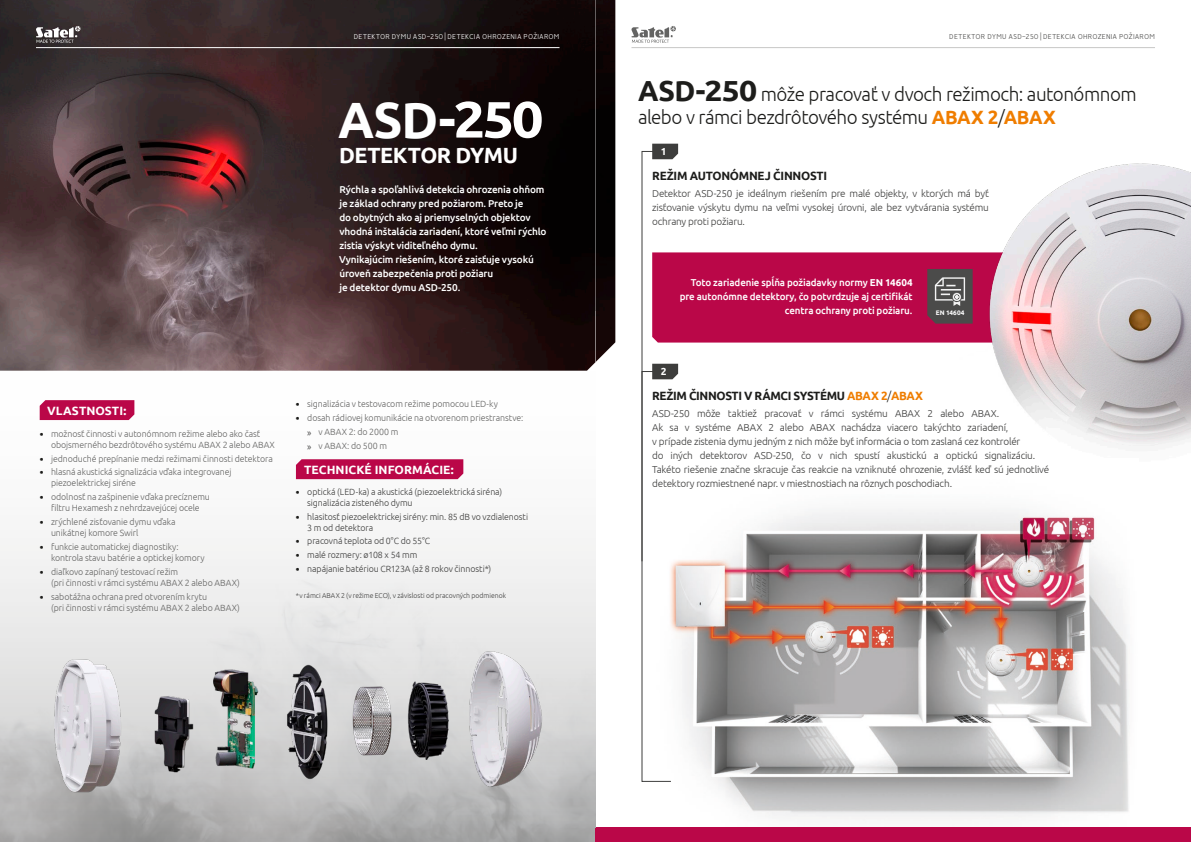
<style>
.page{position:relative;width:1191px;height:842px;background:#fff}
.page>*{position:absolute;margin:0;border:0;box-sizing:border-box;transform-origin:0 0}
.t1{font:700 51px "Ubuntu";letter-spacing:-.04em;color:#fff}
.t2{font:700 22px "Ubuntu";letter-spacing:-.02em;color:#fff}
.t3{font:300 19.2px/23px "Ubuntu";letter-spacing:-.025em;color:#1d1d1b}
.t4{font:700 12px "Ubuntu";letter-spacing:-.03em;color:#1d1d1b}
.t5{font:700 12px "Ubuntu";letter-spacing:.005em;color:#fff}
.t6{font:700 10.2px "Ubuntu";color:#fff}
.t7{font:300 10px/14px "Ubuntu";letter-spacing:-.02em;color:#3d3d3c;text-align:justify}
.t8{font:500 10px/14px "Ubuntu";letter-spacing:-.015em;color:#fff;text-align:right}
.t9{font:300 9px/11px "Ubuntu";letter-spacing:-.01em;color:#646463}
.t10{font:300 9px/11px "Ubuntu";letter-spacing:-.01em;color:#3d3d3c}
.t11{font:300 8px "Vision";letter-spacing:.015em;color:#4b4b4a}
.t12{font:300 8px "Vision";letter-spacing:.015em;color:#fff}
.t13{font:300 7px "Ubuntu";color:#3d3d3c}
.t14{font:700 6.6px "Ubuntu";letter-spacing:.015em;color:#fff}
.s1{font-weight:700;font-size:10.2px;color:#1d1d1b}
.s2{font-family:"Myriad Pro";font-weight:400;font-size:10.2px;color:#3d3d3c}
.s3{font-weight:700;font-size:29px}
.s4{font-weight:700;color:#ef7d00}
.s5{font-weight:700}
.s6{color:#ef7d00}
.s7{font-weight:300}
</style>
<div class="page">
<div style="left:678px;top:252px;width:282px;height:91px;background:#ba0748"></div>
<img style="left:960px;top:163px;width:231px;height:283px">
<img style="left:595px;top:0;width:20px;height:362px">
<svg style="left:927px;top:269px;width:45px;height:55px;background:#605b5c"></svg>
<img style="left:646px;top:509px;width:492px;height:319px">
<div style="left:595px;top:828px;width:596px;height:14px;background:#ba0748"></div>
<svg style="left:631px;top:26px;width:45px;height:17px"></svg>
<hr style="left:631px;top:47px;width:524px;height:1px;background:#c7c7c6">
<svg style="left:641px;top:144px;width:37px;height:638px"></svg>
<img style="left:0;top:0;width:595px;height:371px">
<img style="left:31px;top:604px;width:530px;height:232px">
<svg style="left:36px;top:26px;width:44px;height:17px"></svg>
<hr style="left:36px;top:47px;width:523px;height:1px;background:#fff">
<div style="left:40px;top:400px;width:94px;height:20px;background:#ba0748"></div>
<div style="left:296px;top:459px;width:167px;height:20px;background:#ba0748"></div>
<p class="t12" style="left:354px;top:32px;width:207px">DETEKTOR DYMU ASD-250 | DETEKCIA OHROZENIA POŽIAROM</p>
<h1 class="t1" style="left:338px;top:88px;width:207px">ASD-250</h1>
<h2 class="t2" style="left:339px;top:141px;width:180px">DETEKTOR DYMU</h2>
<p class="t8" style="left:339px;top:182px;width:209px;text-align:left">Rýchla a spoľahlivá detekcia ohrozenia ohňom je základ ochrany pred požiarom. Preto je<br>do obytných ako aj priemyselných objektov vhodná inštalácia zariadení, ktoré veľmi rýchlo zistia výskyt viditeľného dymu.<br>Vynikajúcim riešením, ktoré zaisťuje vysokú úroveň zabezpečenia proti požiaru<br>je detektor dymu ASD-250.</p>
<h3 class="t5" style="left:47px;top:403px;width:81px">VLASTNOSTI:</h3>
<p class="t9" style="left:51px;top:428px;width:225px;text-indent:-11px"><span class="s1">•</span> možnosť činnosti v autonómnom režime alebo ako časť obojsmerného bezdrôtového systému ABAX 2 alebo ABAX</p>
<p class="t9" style="left:40px;top:453px;width:235px"><span class="s1">•</span> jednoduché prepínanie medzi režimami činnosti detektora</p>
<p class="t9" style="left:51px;top:466px;width:182px;text-indent:-11px"><span class="s1">•</span> hlasná akustická signalizácia vďaka integrovanej piezoelektrickej siréne</p>
<p class="t9" style="left:40px;top:491px;width:172px;text-align:center"><span class="s1">•</span> odolnosť na zašpinenie vďaka precíznemu filtru Hexamesh z nehrdzavejúcej ocele</p>
<p class="t9" style="left:51px;top:516px;width:126px;text-indent:-11px"><span class="s1">•</span> zrýchlené zisťovanie dymu vďaka unikátnej komore Swirl</p>
<p class="t9" style="left:51px;top:541px;width:155px;text-indent:-11px"><span class="s1">•</span> funkcie automatickej diagnostiky: kontrola stavu batérie a optickej komory</p>
<p class="t9" style="left:51px;top:566px;width:190px;text-indent:-11px"><span class="s1">•</span> diaľkovo zapínaný testovací režim<br>(pri činnosti v rámci systému ABAX 2 alebo ABAX)</p>
<p class="t9" style="left:51px;top:591px;width:190px;text-indent:-11px"><span class="s1">•</span> sabotážna ochrana pred otvorením krytu<br>(pri činnosti v rámci systému ABAX 2 alebo ABAX)</p>
<p class="t9" style="left:296px;top:398px;width:203px"><span class="s1">•</span> signalizácia v testovacom režime pomocou LED-ky</p>
<p class="t9" style="left:307px;top:411px;width:217px;line-height:13.8px;text-indent:-11px"><span class="s1">•</span> dosah rádiovej komunikácie na otvorenom priestranstve: <span class="s2">»</span> v ABAX 2: do 2000 m<br><span class="s2">»</span> v ABAX: do 500 m</p>
<h3 class="t5" style="left:304px;top:462px;width:151px">TECHNICKÉ INFORMÁCIE:</h3>
<p class="t10" style="left:307px;top:486px;width:196px;text-indent:-11px"><span class="s1">•</span> optická (LED-ka) a akustická (piezoelektrická siréna) signalizácia zisteného dymu</p>
<p class="t10" style="left:307px;top:511px;width:222px;text-indent:-11px"><span class="s1">•</span> hlasitosť piezoelektrickej sirény: min. 85 dB vo vzdialenosti<br>3 m od detektora</p>
<p class="t10" style="left:296px;top:535px;width:136px"><span class="s1">•</span> pracovná teplota od 0°C do 55°C</p>
<p class="t10" style="left:296px;top:549px;width:123px"><span class="s1">•</span> malé rozmery: ø108 x 54 mm</p>
<p class="t10" style="left:296px;top:563px;width:197px"><span class="s1">•</span> napájanie batériou CR123A (až 8 rokov činnosti*)</p>
<p class="t13" style="left:296px;top:591px;width:212px">*v rámci ABAX 2 (v režime ECO), v závislosti od pracovných podmienok</p>
<p class="t11" style="left:949px;top:32px;width:207px">DETEKTOR DYMU ASD-250 | DETEKCIA OHROZENIA POŽIAROM</p>
<h3 class="t3" style="left:638px;top:82px;width:500px"><span class="s3">ASD-250</span> môže pracovať v dvoch režimoch: autonómnom alebo v rámci bezdrôtového systému <span class="s4">ABAX 2</span>/<span class="s4">ABAX</span></h3>
<p class="t6" style="left:660px;top:145px;width:7px">1</p>
<h3 class="t4" style="left:652px;top:168px;width:176px">REŽIM AUTONÓMNEJ ČINNOSTI</h3>
<p class="t7" style="left:652px;top:186px;width:338px">Detektor ASD-250 je ideálnym riešením pre malé objekty, v ktorých má byť zisťovanie výskytu dymu na veľmi vysokej úrovni, ale bez vytvárania systému ochrany proti požiaru.</p>
<p class="t8" style="left:680px;top:275px;width:234px">Toto zariadenie spĺňa požiadavky normy <span class="s5">EN 14604 </span>pre autonómne detektory, čo potvrdzuje aj certifikát centra ochrany proti požiaru.</p>
<p class="t6" style="left:660px;top:365px;width:7px">2</p>
<p class="t14" style="left:935px;top:309px;width:30px">EN 14604</p>
<h3 class="t4" style="left:652px;top:388px;width:272px">REŽIM ČINNOSTI V RÁMCI SYSTÉMU <span class="s6">ABAX 2</span><span class="s7">/</span><span class="s6">ABAX</span></h3>
<p class="t7" style="left:652px;top:406px;width:398px;text-align:left">ASD-250 môže taktiež pracovať v rámci systému ABAX 2 alebo ABAX.<br>Ak sa v systéme ABAX 2 alebo ABAX nachádza viacero takýchto zariadení,<br>v prípade zistenia dymu jedným z nich môže byť informácia o tom zaslaná cez kontrolér<br>do iných detektorov ASD-250, čo v nich spustí akustickú a optickú signalizáciu.<br>Takéto riešenie značne skracuje čas reakcie na vzniknuté ohrozenie, zvlášť keď sú jednotlivé detektory rozmiestnené napr. v miestnostiach na rôznych poschodiach.</p>
</div>
